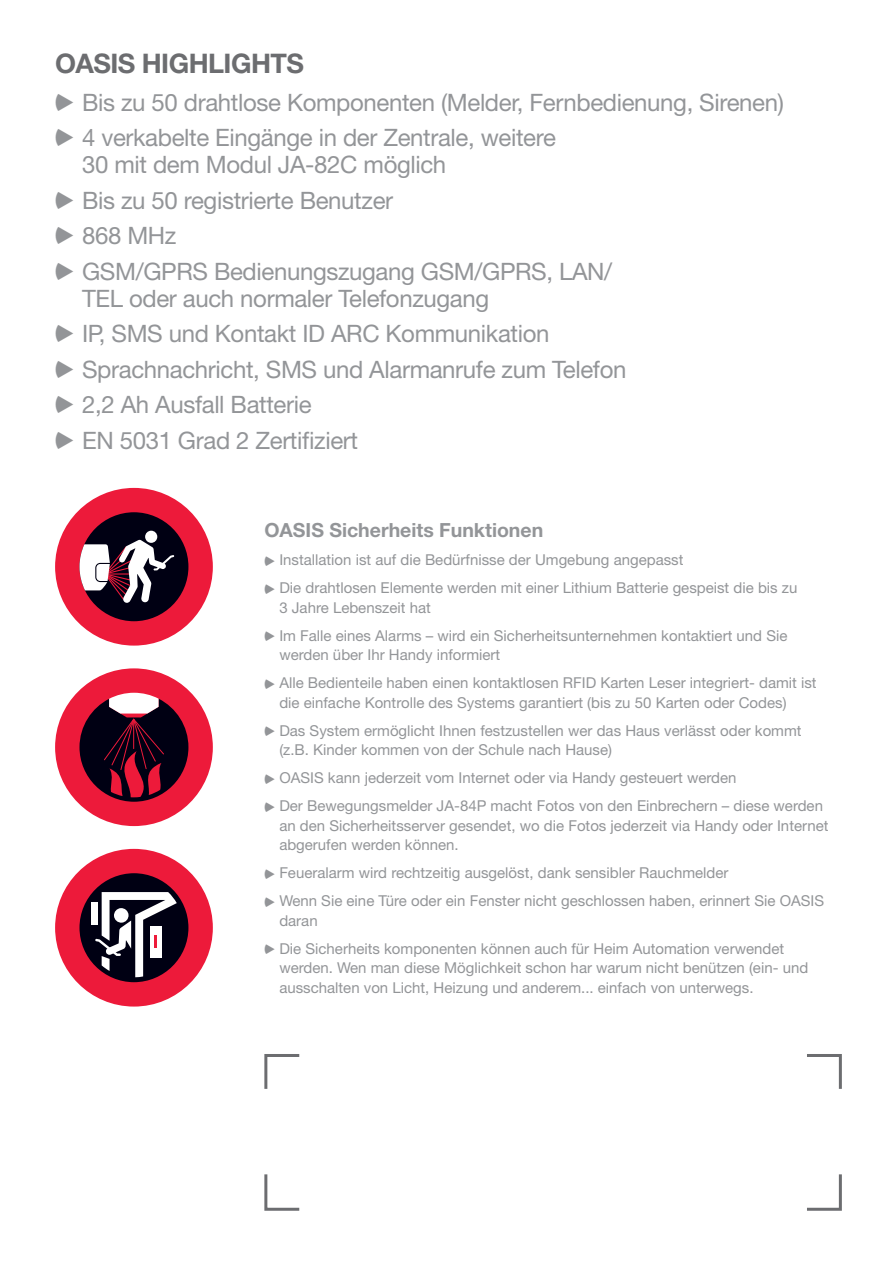
<style>
.page{position:relative;width:893px;height:1261px;background:#fff}
.page>*{position:absolute;margin:0;border:0;box-sizing:border-box;transform-origin:0 0}
.t1{font:700 27px "Helvetica Neue LT Pro";letter-spacing:-.02em;color:#6c6d70}
.t2{font:24px/35.5px "Helvetica Neue LT Pro";letter-spacing:-.015em;color:#939598}
.t3{font:700 19.5px "Helvetica Neue CE";color:#939598}
.t4{font:15px/19.5px "Helvetica Neue CE";color:#939598}
.t5{font:15px/19.5px "Helvetica Neue LT Pro";color:#939598}
.s1{font-family:"Jablosip"}
.s2{font-family:"Jablosip";font-size:13.5px}
</style>
<div class="page">
<svg style="left:807px;top:1054px;width:35px;height:35px"></svg>
<svg style="left:264px;top:1054px;width:36px;height:35px"></svg>
<svg style="left:264px;top:1174px;width:36px;height:37px"></svg>
<svg style="left:807px;top:1174px;width:35px;height:37px"></svg>
<div style="left:55px;top:668px;width:158px;height:158px;background:#ed1a3a;border-radius:50%"></div>
<svg style="left:79px;top:693px;width:109px;height:109px"></svg>
<div style="left:55px;top:849px;width:158px;height:157px;background:#ed1a3a;border-radius:50%"></div>
<div style="left:79px;top:873px;width:109px;height:109px;background:#000013;border-radius:50%"></div>
<div style="left:91px;top:902px;width:6px;height:23px;background:#fff"></div>
<svg style="left:95px;top:892px;width:82px;height:85px"></svg>
<div style="left:55px;top:488px;width:158px;height:157px;background:#ed1a3a;border-radius:50%"></div>
<div style="left:79px;top:512px;width:109px;height:109px;background:#000013;border-radius:50%"></div>
<div style="left:145px;top:531px;width:12px;height:12px;background:#fff;border-radius:50%"></div>
<svg style="left:79px;top:540px;width:95px;height:63px"></svg>
<h1 class="t1" style="left:55px;top:54px;width:250px">OASIS HIGHLIGHTS</h1>
<h2 class="t2" style="left:55px;top:86px;width:730px"><span class="s1">A</span> Bis zu 50 drahtlose Komponenten (Melder, Fernbedienung, Sirenen)<br><span class="s1">A</span> 4 verkabelte Eingänge in der Zentrale, weitere</h2>
<h2 class="t2" style="left:55px;top:149px;width:558px;text-indent:27px">30 mit dem Modul JA-82C möglich<br><span class="s1">A</span> Bis zu 50 registrierte Benutzer<br><span class="s1">A</span> 868 MHz<br><span class="s1">A</span> GSM/GPRS Bedienungszugang GSM/GPRS, LAN/</h2>
<h2 class="t2" style="left:55px;top:282px;width:573px;text-indent:27px">TEL oder auch normaler Telefonzugang<br><span class="s1">A</span> IP, SMS und Kontakt ID ARC Kommunikation<br><span class="s1">A</span> Sprachnachricht, SMS und Alarmanrufe zum Telefon <span class="s1">A</span> 2,2 Ah Ausfall Batterie<br><span class="s1">A</span> EN 5031 Grad 2 Zertifiziert</h2>
<h3 class="t3" style="left:264px;top:518px;width:280px">OASIS Sicherheits Funktionen</h3>
<p class="t5" style="left:264px;top:551px;width:420px"><span class="s2">A</span> Installation ist auf die Bedürfnisse der Umgebung angepasst</p>
<p class="t4" style="left:279px;top:578px;width:519px;text-indent:-15px"><span class="s2">A</span> Die drahtlosen Elemente werden mit einer Lithium Batterie gespeist die bis zu<br>3 Jahre Lebenszeit hat</p>
<p class="t4" style="left:279px;top:625px;width:509px;text-indent:-15px"><span class="s2">A</span> Im Falle eines Alarms – wird ein Sicherheitsunternehmen kontaktiert und Sie werden über Ihr Handy informiert</p>
<p class="t5" style="left:279px;top:674px;width:539px;text-indent:-15px"><span class="s2">A</span> Alle Bedienteile haben einen kontaktlosen RFID Karten Leser integriert- damit ist die einfache Kontrolle des Systems garantiert (bis zu 50 Karten oder Codes)</p>
<p class="t4" style="left:279px;top:720px;width:524px;text-indent:-15px"><span class="s2">A</span> Das System ermöglicht Ihnen festzustellen wer das Haus verlässt oder kommt (z.B. Kinder kommen von der Schule nach Hause)</p>
<p class="t5" style="left:264px;top:769px;width:473px"><span class="s2">A</span> OASIS kann jederzeit vom Internet oder via Handy gesteuert werden</p>
<p class="t4" style="left:279px;top:796px;width:550px;text-indent:-15px"><span class="s2">A</span> Der Bewegungsmelder JA-84P macht Fotos von den Einbrechern – diese werden an den Sicherheitsserver gesendet, wo die Fotos jederzeit via Handy oder Internet abgerufen werden können.</p>
<p class="t5" style="left:264px;top:864px;width:465px"><span class="s2">A</span> Feueralarm wird rechtzeitig ausgelöst, dank sensibler Rauchmelder</p>
<p class="t4" style="left:279px;top:891px;width:546px;text-indent:-15px"><span class="s2">A</span> Wenn Sie eine Türe oder ein Fenster nicht geschlossen haben, erinnert Sie OASIS daran</p>
<p class="t4" style="left:279px;top:938px;width:530px;text-indent:-15px"><span class="s2">A</span> Die Sicherheits komponenten können auch für Heim Automation verwendet werden. Wen man diese Möglichkeit schon har warum nicht benützen (ein- und ausschalten von Licht, Heizung und anderem... einfach von unterwegs.</p>
</div>
